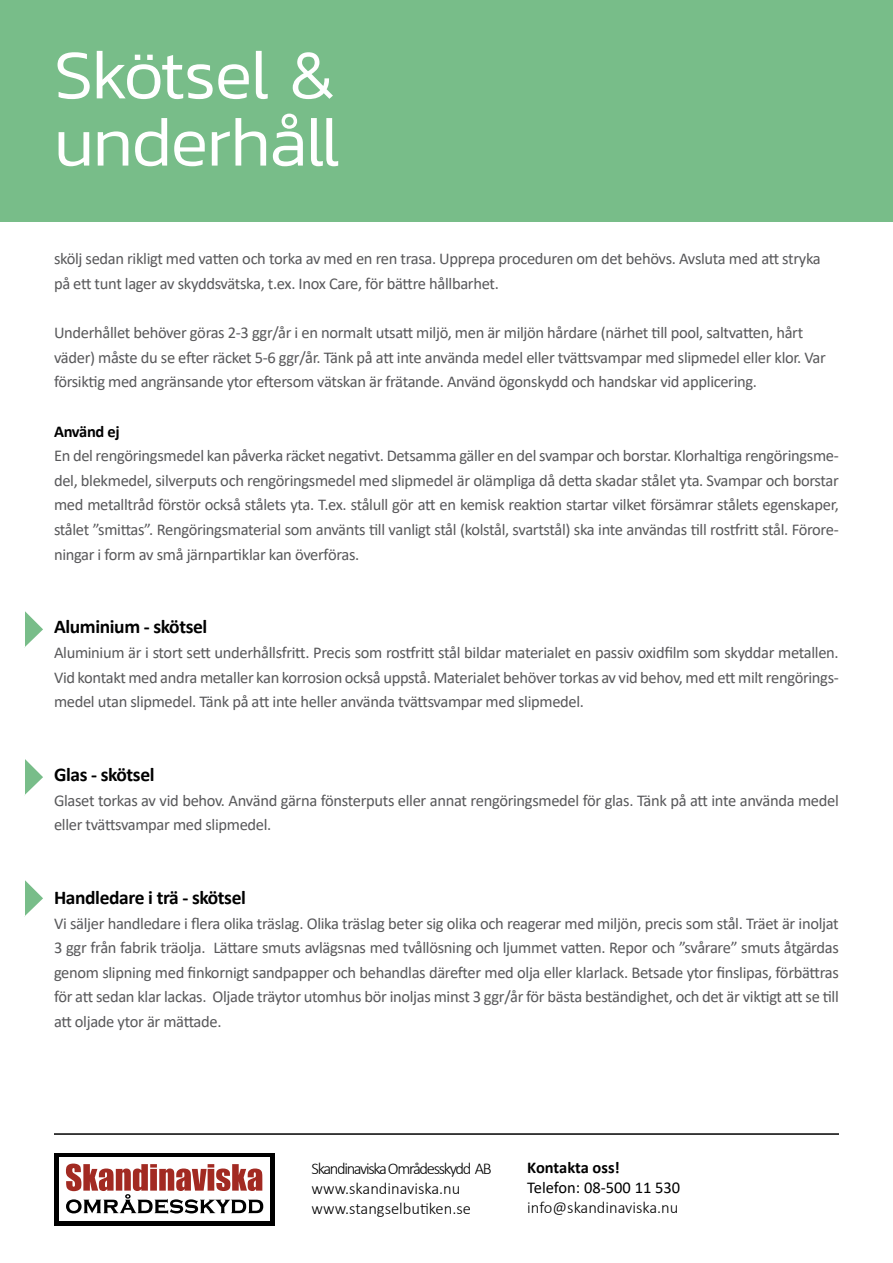
<style>
.page{position:relative;width:893px;height:1263px;background:#fff}
.page>*{position:absolute;margin:0;border:0;box-sizing:border-box;transform-origin:0 0}
.t1{font:300 70.5px/67.2px "Kanit";letter-spacing:-.02em;color:#fff}
.t2{font:700 19.5px "Calibri";letter-spacing:-.02em;color:#000}
.t3{font:16.5px/24.6px "Calibri";letter-spacing:-.02em;color:#58585a}
.t4{font:300 16.5px/19.8px "Calibri";letter-spacing:-.005em;color:#000}
.t5{font:700 16.5px "Calibri";letter-spacing:-.01em;color:#000}
.t6{font:16.5px "Calibri";color:#000}
</style>
<div class="page">
<hr style="left:54px;top:1133px;width:785px;height:2px;background:#000">
<div style="left:0;top:0;width:893px;height:221px;background:#78bd89"></div>
<div style="left:54px;top:1153px;width:221px;height:73px;background:#000"></div>
<div style="left:59px;top:1158px;width:211px;height:63px;background:#fff"></div>
<svg style="left:66px;top:1163px;width:197px;height:51px"></svg>
<svg style="left:25px;top:611px;width:18px;height:36px"></svg>
<svg style="left:25px;top:759px;width:18px;height:36px"></svg>
<svg style="left:25px;top:880px;width:18px;height:36px"></svg>
<h1 class="t1" style="left:54px;top:40px;width:287px">Skötsel &amp; underhåll</h1>
<p class="t3" style="left:54px;top:246px;width:768px">skölj sedan rikligt med vatten och torka av med en ren trasa. Upprepa proceduren om det behövs. Avsluta med att stryka på ett tunt lager av skyddsvätska, t.ex. Inox Care, för bättre hållbarhet.</p>
<p class="t3" style="left:54px;top:320px;width:773px">Underhållet behöver göras 2-3 ggr/år i en normalt utsatt miljö, men är miljön hårdare (närhet till pool, saltvatten, hårt väder) måste du se efter räcket 5-6 ggr/år. Tänk på att inte använda medel eller tvättsvampar med slipmedel eller klor. Var försiktig med angränsande ytor eftersom vätskan är frätande. Använd ögonskydd och handskar vid applicering.</p>
<p class="t5" style="left:54px;top:419px;width:67px">Använd ej</p>
<p class="t3" style="left:54px;top:443px;width:786px;text-align:justify">En del rengöringsmedel kan påverka räcket negativt. Detsamma gäller en del svampar och borstar. Klorhaltiga rengöringsme&shy;del, blekmedel, silverputs och rengöringsmedel med slipmedel är olämpliga då detta skadar stålet yta. Svampar och borstar med metalltråd förstör också stålets yta. T.ex. stålull gör att en kemisk reaktion startar vilket försämrar stålets egenskaper, stålet ”smittas”. Rengöringsmaterial som använts till vanligt stål (kolstål, svartstål) ska inte användas till rostfritt stål. Förore&shy;ningar i form av små järnpartiklar kan överföras.</p>
<p class="t2" style="left:54px;top:613px;width:155px">Aluminium - skötsel</p>
<p class="t3" style="left:54px;top:640px;width:786px;text-align:justify">Aluminium är i stort sett underhållsfritt. Precis som rostfritt stål bildar materialet en passiv oxidfilm som skyddar metallen.<br>Vid kontakt med andra metaller kan korrosion också uppstå. Materialet behöver torkas av vid behov, med ett milt rengörings&shy;medel utan slipmedel. Tänk på att inte heller använda tvättsvampar med slipmedel.</p>
<p class="t2" style="left:54px;top:761px;width:102px">Glas - skötsel</p>
<p class="t3" style="left:54px;top:787px;width:786px">Glaset torkas av vid behov. Använd gärna fönsterputs eller annat rengöringsmedel för glas. Tänk på att inte använda medel eller tvättsvampar med slipmedel.</p>
<p class="t2" style="left:54px;top:884px;width:193px">Handledare i trä - skötsel</p>
<p class="t3" style="left:54px;top:910px;width:786px;text-align:justify">Vi säljer handledare i flera olika träslag. Olika träslag beter sig olika och reagerar med miljön, precis som stål. Träet är inoljat 3 ggr från fabrik träolja. Lättare smuts avlägsnas med tvållösning och ljummet vatten. Repor och ”svårare” smuts åtgärdas genom slipning med finkornigt sandpapper och behandlas därefter med olja eller klarlack. Betsade ytor finslipas, förbättras för att sedan klar lackas. Oljade träytor utomhus bör inoljas minst 3 ggr/år för bästa beständighet, och det är viktigt att se till att oljade ytor är mättade.</p>
<p class="t4" style="left:312px;top:1159px;width:182px">Skandinaviska Områdesskydd AB www.skandinaviska.nu www.stangselbutiken.se</p>
<p class="t5" style="left:527px;top:1156px;width:94px">Kontakta oss!</p>
<p class="t6" style="left:527px;top:1176px;width:154px">Telefon: 08-500 11 530</p>
<p class="t4" style="left:527px;top:1197px;width:153px">info@skandinaviska.nu</p>
</div>
